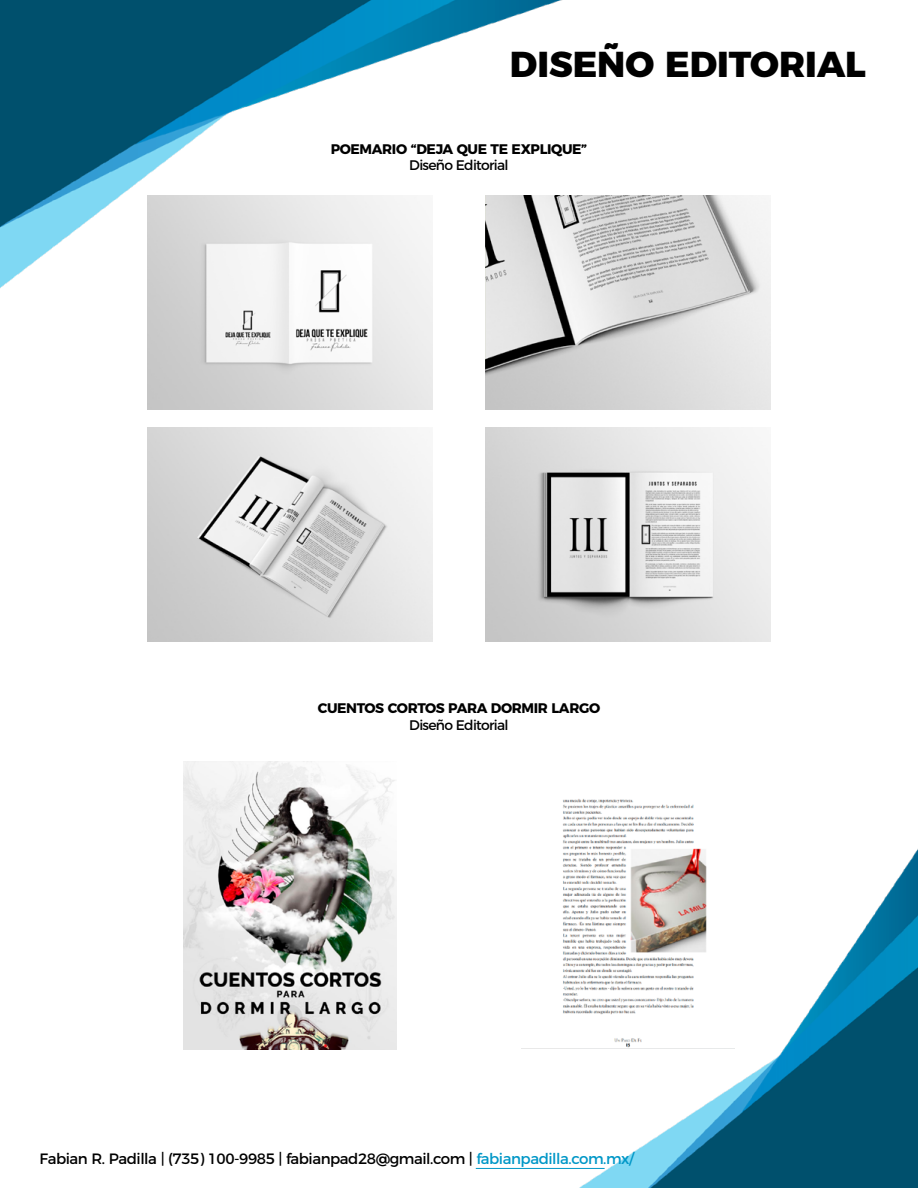
<style>
.page{position:relative;width:918px;height:1188px;background:#fff}
.page>*{position:absolute;margin:0;border:0;box-sizing:border-box;transform-origin:0 0}
.t1{font:800 36px "Montserrat";color:#000}
.t2{font:15px "Montserrat";letter-spacing:-.03em;color:#000}
.t3{font:700 13.95px "Montserrat";letter-spacing:-.025em;color:#000}
.t4{font:13.95px "Montserrat";letter-spacing:-.05em;color:#000}
.s1{color:#0097c7}
</style>
<div class="page">
<img style="left:0;top:0;width:918px;height:1188px">
<hr style="left:476px;top:1168px;width:129px;height:1px;background:#0097c7">
<img style="left:148px;top:196px;width:285px;height:214px">
<img style="left:148px;top:428px;width:285px;height:214px">
<img style="left:184px;top:762px;width:213px;height:288px">
<img style="left:521px;top:762px;width:213px;height:286px">
<img style="left:485px;top:196px;width:285px;height:214px">
<img style="left:485px;top:428px;width:285px;height:214px">
<h1 class="t1" style="left:510px;top:35px;width:358px">DISEÑO EDITORIAL</h1>
<p class="t3" style="left:331px;top:137px;width:258px">POEMARIO “DEJA QUE TE EXPLIQUE”</p>
<p class="t4" style="left:409px;top:154px;width:101px">Diseño Editorial</p>
<p class="t3" style="left:318px;top:697px;width:284px">CUENTOS CORTOS PARA DORMIR LARGO</p>
<p class="t4" style="left:409px;top:714px;width:101px">Diseño Editorial</p>
<p class="t2" style="left:40px;top:1146px;width:596px">Fabian R. Padilla | (735) 100-9985 | fabianpad28@gmail.com | <span class="s1">fabianpadilla.com.mx/</span></p>
</div>
